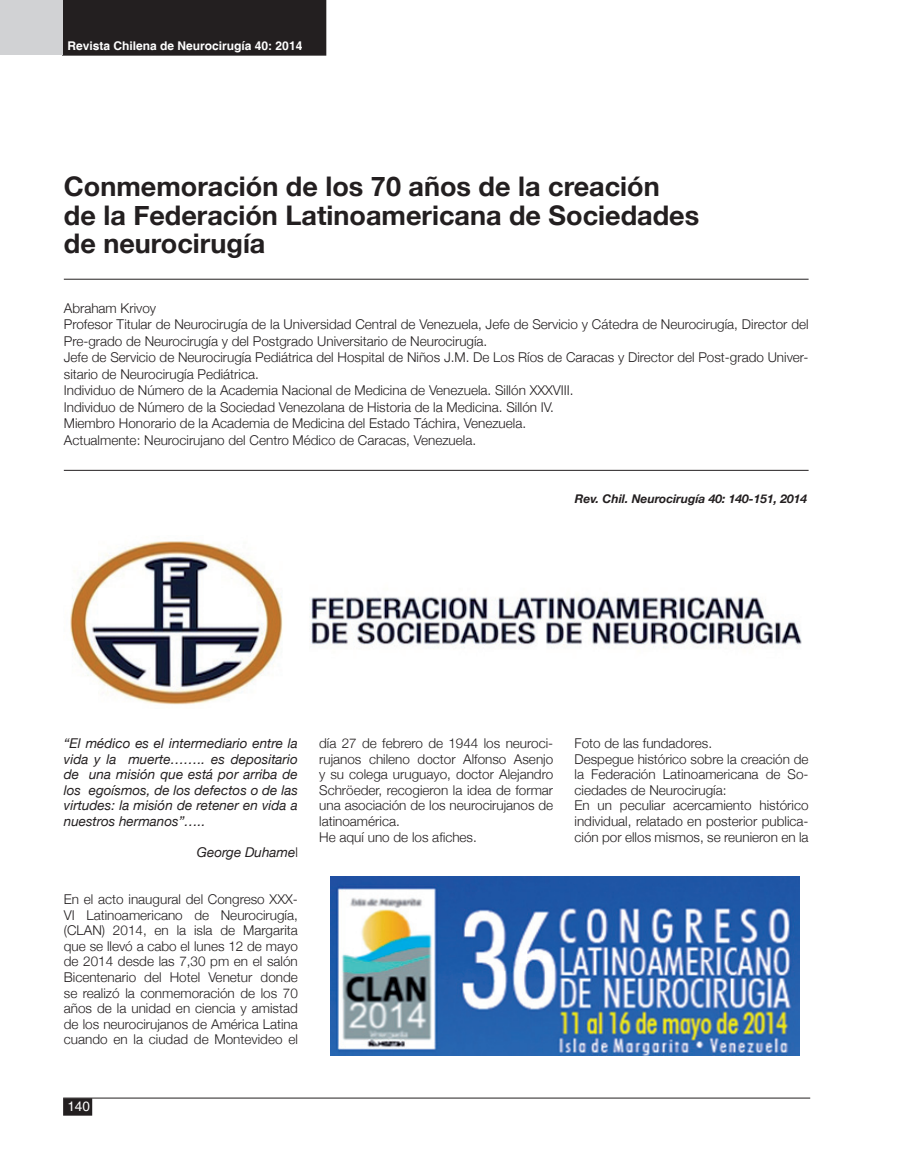
<style>
.page{position:relative;width:915px;height:1170px;background:#fff}
.page>*{position:absolute;margin:0;border:0;box-sizing:border-box;transform-origin:0 0}
.t1{font:700 27px "Helvetica Neue";color:#231f20}
.t2{font:300 13.5px/15.6px "Helvetica Neue";color:#231f20;text-align:justify}
.t3{font:italic 13.5px/15.6px "Helvetica Neue";color:#231f20;text-align:justify}
.t4{font:13.5px "Helvetica";color:#fff}
._3tabla{font:italic 700 12px "Helvetica Neue";color:#231f20}
.t5{font:700 12px "Helvetica";color:#fff}
.s1{font-weight:300;font-style:normal}
</style>
<div class="page">
<div style="left:64px;top:1098px;width:27px;height:16px;background:#231f20"></div>
<div style="left:63px;top:1098px;width:29px;height:17px;border:2px solid #231f20"></div>
<hr style="left:63px;top:1097px;width:747px;height:1px;background:#231f20">
<div style="left:62px;top:0;width:264px;height:56px;background:#231f20"></div>
<div style="left:0;top:0;width:62px;height:55px;background:#d1d2d4"></div>
<hr style="left:64px;top:279px;width:744px;height:1px;background:#231f20">
<hr style="left:64px;top:470px;width:744px;height:1px;background:#231f20">
<img style="left:70px;top:541px;width:732px;height:164px">
<img style="left:331px;top:876px;width:467px;height:178px">
<p class="t5" style="left:67px;top:39px;width:236px">Revista Chilena de Neurocirugía 40: 2014</p>
<p class="t1" style="left:64px;top:162px;width:597px">Conmemoración de los 70 años de la creación</p>
<p class="t1" style="left:64px;top:191px;width:636px">de la Federación Latinoamericana de Sociedades</p>
<p class="t1" style="left:64px;top:219px;width:203px">de neurocirugía</p>
<p class="t2" style="left:64px;top:299px;width:94px">Abraham Krivoy</p>
<p class="t2" style="left:64px;top:315px;width:746px;line-height:16.5px">Profesor Titular de Neurocirugía de la Universidad Central de Venezuela, Jefe de Servicio y Cátedra de Neurocirugía, Director del<br>Pre-grado de Neurocirugía y del Postgrado Universitario de Neurocirugía.</p>
<p class="t2" style="left:64px;top:348px;width:746px;line-height:16.5px">Jefe de Servicio de Neurocirugía Pediátrica del Hospital de Niños J.M. De Los Ríos de Caracas y Director del Post-grado Univer&shy;sitario de Neurocirugía Pediátrica.</p>
<p class="t2" style="left:64px;top:381px;width:511px">Individuo de Número de la Academia Nacional de Medicina de Venezuela. Sillón XXXVIII.</p>
<p class="t2" style="left:64px;top:398px;width:491px">Individuo de Número de la Sociedad Venezolana de Historia de la Medicina. Sillón IV.</p>
<p class="t2" style="left:64px;top:414px;width:463px">Miembro Honorario de la Academia de Medicina del Estado Táchira, Venezuela.</p>
<p class="t2" style="left:64px;top:431px;width:413px">Actualmente: Neurocirujano del Centro Médico de Caracas, Venezuela.</p>
<p class="_3tabla" style="left:574px;top:489px;width:234px">Rev. Chil. Neurocirugía 40: 140-151, 2014</p>
<p class="t3" style="left:64px;top:734px;width:235px">“El médico es el intermediario entre la vida y la muerte…….. es depositario de una misión que está por arriba de los egoísmos, de los defectos o de las virtudes: la misión de retener en vida a nuestros hermanos”…..</p>
<p class="t3" style="left:197px;top:843px;width:102px">George Duhame<span class="s1">l</span></p>
<p class="t2" style="left:64px;top:890px;width:235px">En el acto inaugural del Congreso XXX-VI Latinoamericano de Neurocirugía, (CLAN) 2014, en la isla de Margarita que se llevó a cabo el lunes 12 de mayo de 2014 desde las 7,30 pm en el salón Bicentenario del Hotel Venetur donde se realizó la conmemoración de los 70 años de la unidad en ciencia y amistad de los neurocirujanos de América Latina cuando en la ciudad de Montevideo el</p>
<p class="t2" style="left:319px;top:734px;width:235px">día 27 de febrero de 1944 los neuroci&shy;rujanos chileno doctor Alfonso Asenjo y su colega uruguayo, doctor Alejandro Schröeder, recogieron la idea de formar una asociación de los neurocirujanos de latinoamérica.</p>
<p class="t2" style="left:319px;top:828px;width:159px">He aquí uno de los afiches.</p>
<p class="t2" style="left:574px;top:734px;width:139px">Foto de las fundadores.</p>
<p class="t2" style="left:574px;top:750px;width:235px">Despegue histórico sobre la creación de la Federación Latinoamericana de So&shy;ciedades de Neurocirugía:</p>
<p class="t2" style="left:574px;top:797px;width:235px">En un peculiar acercamiento histórico individual, relatado en posterior publica&shy;ción por ellos mismos, se reunieron en la</p>
<p class="t4" style="left:67px;top:1098px;width:24px">140</p>
</div>
